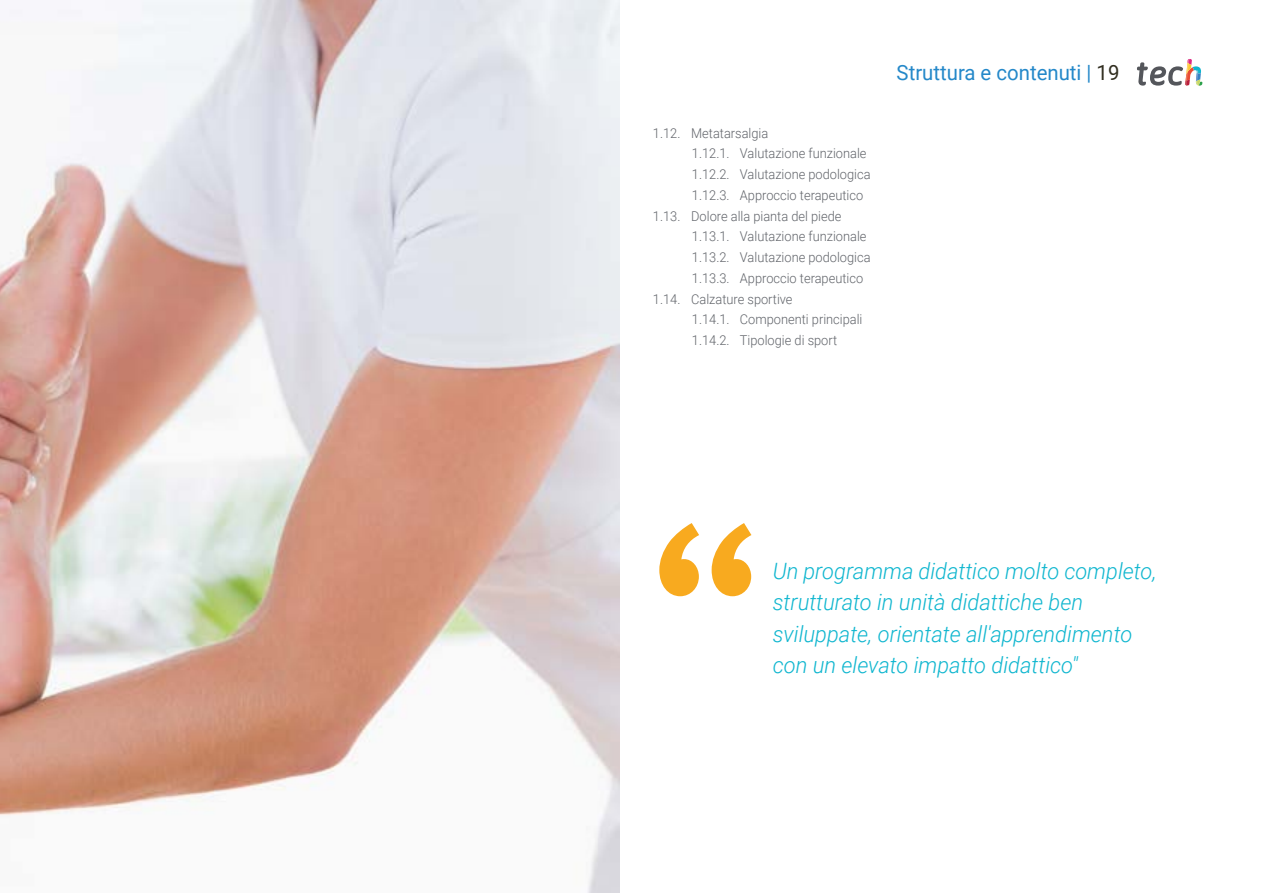
<style>
.page{position:relative;width:1263px;height:893px;background:#fff}
.page>*{position:absolute;margin:0;border:0;box-sizing:border-box;transform-origin:0 0}
.t1{font:italic 300 22.5px/31.5px "Roboto";color:#0fb6cf}
.t2{font:21px "Roboto";color:#2488c9}
.t3{font:300 13.5px "Roboto";color:#61646a;scale:.95 1}
.s1{color:#312e20}
</style>
<div class="page">
<img style="left:0;top:0;width:620px;height:893px">
<svg style="left:659px;top:523px;width:92px;height:73px"></svg>
<svg style="left:1137px;top:59px;width:65px;height:27px"></svg>
<p class="t3" style="left:653px;top:123px;width:123px">1.12. Metatarsalgia</p>
<p class="t3" style="left:692px;top:144px;width:185px">1.12.1. Valutazione funzionale</p>
<p class="t3" style="left:692px;top:165px;width:190px">1.12.2. Valutazione podologica</p>
<p class="t3" style="left:692px;top:186px;width:182px">1.12.3. Approccio terapeutico</p>
<p class="t3" style="left:653px;top:206px;width:200px">1.13. Dolore alla pianta del piede</p>
<p class="t3" style="left:692px;top:227px;width:185px">1.13.1. Valutazione funzionale</p>
<p class="t3" style="left:692px;top:248px;width:190px">1.13.2. Valutazione podologica</p>
<p class="t3" style="left:692px;top:269px;width:182px">1.13.3. Approccio terapeutico</p>
<p class="t3" style="left:653px;top:289px;width:149px">1.14. Calzature sportive</p>
<p class="t3" style="left:692px;top:310px;width:181px">1.14.1. Componenti principali</p>
<p class="t3" style="left:692px;top:331px;width:154px">1.14.2. Tipologie di sport</p>
<h2 class="t2" style="left:897px;top:57px;width:224px">Struttura e contenuti | <span class="s1">19</span></h2>
<h1 class="t1" style="left:773px;top:554px;width:385px">Un programma didattico molto completo, strutturato in unità didattiche ben sviluppate, orientate all'apprendimento con un elevato impatto didattico"</h1>
</div>
